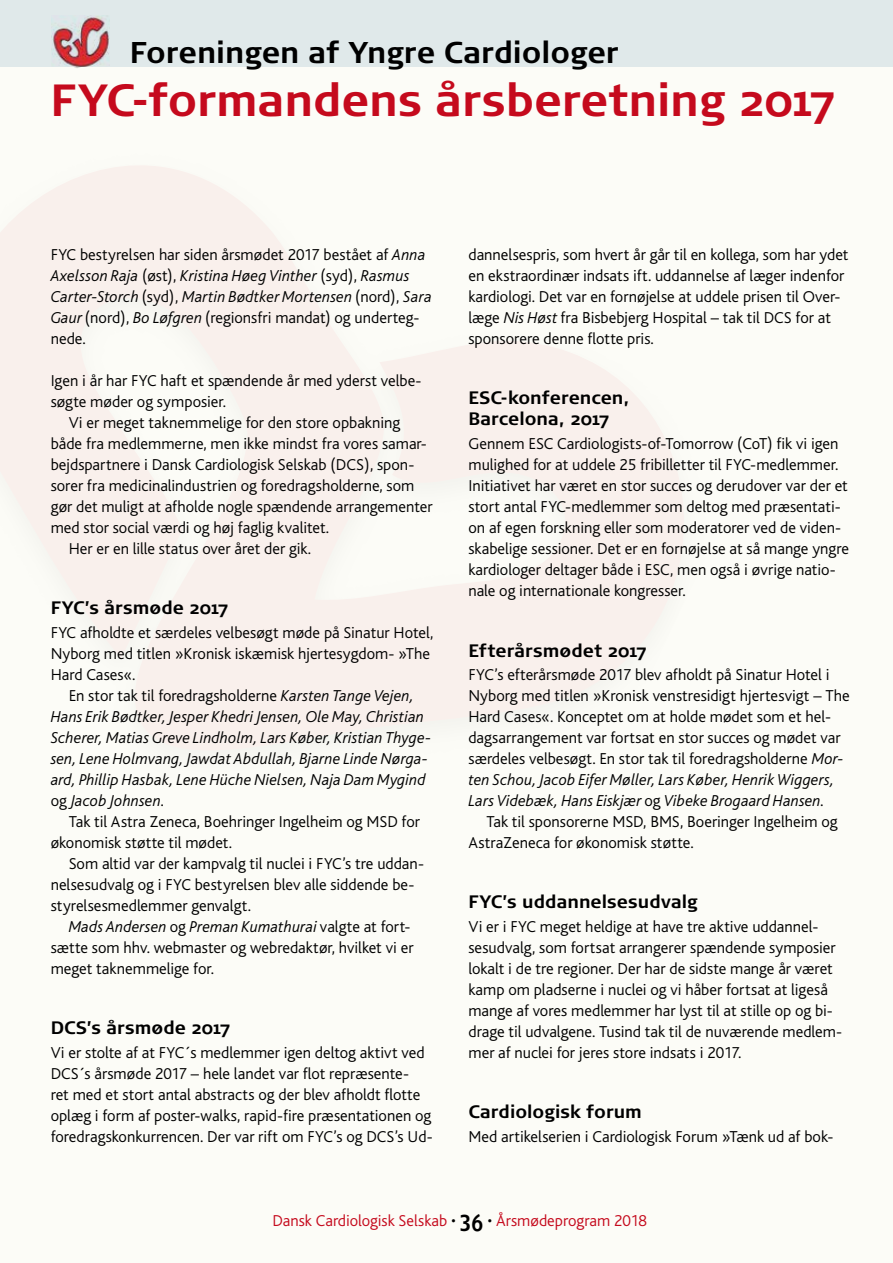
<style>
.page{position:relative;width:893px;height:1263px;background:#fcfcf7}
.page>*{position:absolute;margin:0;border:0;box-sizing:border-box;transform-origin:0 0}
.t1{font:700 45px "Signa Normal";letter-spacing:-.005em;color:#c50a1d}
.t2{font:700 30px "Signa Normal";color:#000}
.t3{font:700 18px/21px "Signa Normal";color:#000}
.t4{font:300 16.5px/21px "Bliss";color:#000}
.t5{font:italic 300 16.5px/21px "Bliss";letter-spacing:.005em;color:#000}
.t6{font:300 16.5px "Bliss";color:#c50a1d}
.s1{font-style:italic}
.s2{font-style:normal}
.s3{color:#000}
.s4{font-family:"Signa Column";font-weight:700;font-size:23.1px;color:#000}
</style>
<div class="page">
<svg style="left:0;top:166px;width:684px;height:584px;fill:#f9f0ec"></svg>
<div style="left:0;top:0;width:893px;height:67px;background:#e0e9ea"></div>
<img style="left:52px;top:16px;width:57px;height:51px">
<h2 class="t2" style="left:130px;top:35px;width:490px">Foreningen af Yngre Cardiologer</h2>
<h1 class="t1" style="left:50px;top:74px;width:786px">FYC-formandens årsberetning 2017</h1>
<p class="t4" style="left:51px;top:245px;width:383px">FYC bestyrelsen har siden årsmødet 2017 bestået af <span class="s1">Anna Axelsson Raja</span> (øst), <span class="s1">Kristina Høeg Vinther</span> (syd), <span class="s1">Rasmus Carter-Storch</span> (syd), <span class="s1">Martin Bødtker Mortensen</span> (nord), <span class="s1">Sara Gaur</span> (nord), <span class="s1">Bo Løfgren</span> (regionsfri mandat) og underteg&shy;nede.</p>
<p class="t4" style="left:51px;top:371px;width:372px">Igen i år har FYC haft et spændende år med yderst velbe&shy;søgte møder og symposier.</p>
<p class="t4" style="left:69px;top:413px;width:333px">Vi er meget taknemmelige for den store opbakning</p>
<p class="t4" style="left:51px;top:434px;width:378px">både fra medlemmerne, men ikke mindst fra vores samar-</p>
<p class="t4" style="left:51px;top:455px;width:365px">bejdspartnere i Dansk Cardiologisk Selskab (DCS), spon-</p>
<p class="t4" style="left:51px;top:476px;width:365px">sorer fra medicinalindustrien og foredragsholderne, som</p>
<p class="t4" style="left:51px;top:497px;width:383px">gør det muligt at afholde nogle spændende arrangementer</p>
<p class="t4" style="left:51px;top:518px;width:280px">med stor social værdi og høj faglig kvalitet.</p>
<p class="t4" style="left:69px;top:539px;width:244px">Her er en lille status over året der gik.</p>
<p class="t3" style="left:51px;top:597px;width:179px">FYC’s årsmøde 2017</p>
<p class="t4" style="left:51px;top:623px;width:384px">FYC afholdte et særdeles velbesøgt møde på Sinatur Hotel,<br>Nyborg med titlen »Kronisk iskæmisk hjertesygdom- »The<br>Hard Cases«.</p>
<p class="t5" style="left:51px;top:686px;width:382px;text-indent:18px"><span class="s2">En stor tak til foredragsholderne</span> Karsten Tange Vejen, Hans Erik Bødtker, Jesper Khedri Jensen, Ole May, Christian Scherer, Matias Greve Lindholm, Lars Køber, Kristian Thyge&shy;sen, Lene Holmvang, Jawdat Abdullah, Bjarne Linde Nørga&shy;ard, Phillip Hasbak, Lene Hüche Nielsen, Naja Dam Mygind <span class="s2">og</span> Jacob Johnsen.</p>
<p class="t4" style="left:51px;top:812px;width:371px;text-indent:18px">Tak til Astra Zeneca, Boehringer Ingelheim og MSD for økonomisk støtte til mødet.</p>
<p class="t4" style="left:51px;top:854px;width:375px;text-indent:18px">Som altid var der kampvalg til nuclei i FYC’s tre uddan&shy;nelsesudvalg og i FYC bestyrelsen blev alle siddende be&shy;styrelsesmedlemmer genvalgt.</p>
<p class="t4" style="left:51px;top:917px;width:364px;text-indent:18px"><span class="s1">Mads Andersen</span> og <span class="s1">Preman Kumathurai</span> valgte at fort&shy;sætte som hhv. webmaster og webredaktør, hvilket vi er meget taknemmelige for.</p>
<p class="t3" style="left:51px;top:1017px;width:181px">DCS’s årsmøde 2017</p>
<p class="t4" style="left:51px;top:1043px;width:384px">Vi er stolte af at FYC´s medlemmer igen deltog aktivt ved DCS´s årsmøde 2017 – hele landet var flot repræsente-<br>ret med et stort antal abstracts og der blev afholdt flotte oplæg i form af poster-walks, rapid-fire præsentationen og foredragskonkurrencen. Der var rift om FYC’s og DCS’s Ud-</p>
<p class="t4" style="left:468px;top:245px;width:382px">dannelsespris, som hvert år går til en kollega, som har ydet en ekstraordinær indsats ift. uddannelse af læger indenfor kardiologi. Det var en fornøjelse at uddele prisen til Over&shy;læge <span class="s1">Nis Høst</span> fra Bisbebjerg Hospital – tak til DCS for at sponsorere denne flotte pris.</p>
<p class="t3" style="left:468px;top:387px;width:163px">ESC-konferencen,<br>Barcelona, 2017</p>
<p class="t4" style="left:468px;top:434px;width:382px">Gennem ESC Cardiologists-of-Tomorrow (CoT) fik vi igen mulighed for at uddele 25 fribilletter til FYC-medlemmer.<br>Initiativet har været en stor succes og derudover var der et stort antal FYC-medlemmer som deltog med præsentati&shy;on af egen forskning eller som moderatorer ved de viden&shy;skabelige sessioner. Det er en fornøjelse at så mange yngre kardiologer deltager både i ESC, men også i øvrige natio&shy;nale og internationale kongresser.</p>
<p class="t3" style="left:468px;top:640px;width:179px">Efterårsmødet 2017</p>
<p class="t4" style="left:468px;top:665px;width:383px">FYC’s efterårsmøde 2017 blev afholdt på Sinatur Hotel i Nyborg med titlen »Kronisk venstresidigt hjertesvigt – The Hard Cases«. Konceptet om at holde mødet som et hel&shy;dagsarrangement var fortsat en stor succes og mødet var særdeles velbesøgt. En stor tak til foredragsholderne <span class="s1">Mor&shy;ten Schou, Jacob Eifer Møller, Lars Køber, Henrik Wiggers, Lars Videbæk, Hans Eiskjær</span> og <span class="s1">Vibeke Brogaard Hansen.</span></p>
<p class="t4" style="left:468px;top:812px;width:371px;text-indent:18px">Tak til sponsorerne MSD, BMS, Boeringer Ingelheim og<br>AstraZeneca for økonomisk støtte.</p>
<p class="t3" style="left:468px;top:891px;width:231px">FYC’s uddannelsesudvalg</p>
<p class="t4" style="left:468px;top:917px;width:375px">Vi er i FYC meget heldige at have tre aktive uddannel&shy;sesudvalg, som fortsat arrangerer spændende symposier lokalt i de tre regioner. Der har de sidste mange år været kamp om pladserne i nuclei og vi håber fortsat at ligeså mange af vores medlemmer har lyst til at stille op og bi&shy;drage til udvalgene. Tusind tak til de nuværende medlem&shy;mer af nuclei for jeres store indsats i 2017.</p>
<p class="t3" style="left:468px;top:1101px;width:175px">Cardiologisk forum</p>
<p class="t4" style="left:468px;top:1127px;width:366px">Med artikelserien i Cardiologisk Forum »Tænk ud af bok-</p>
<p class="t6" style="left:272px;top:1212px;width:376px">Dansk Cardiologisk Selskab <span class="s3">•</span> <span class="s4">36</span> <span class="s3">•</span> Årsmødeprogram 2018</p>
</div>
